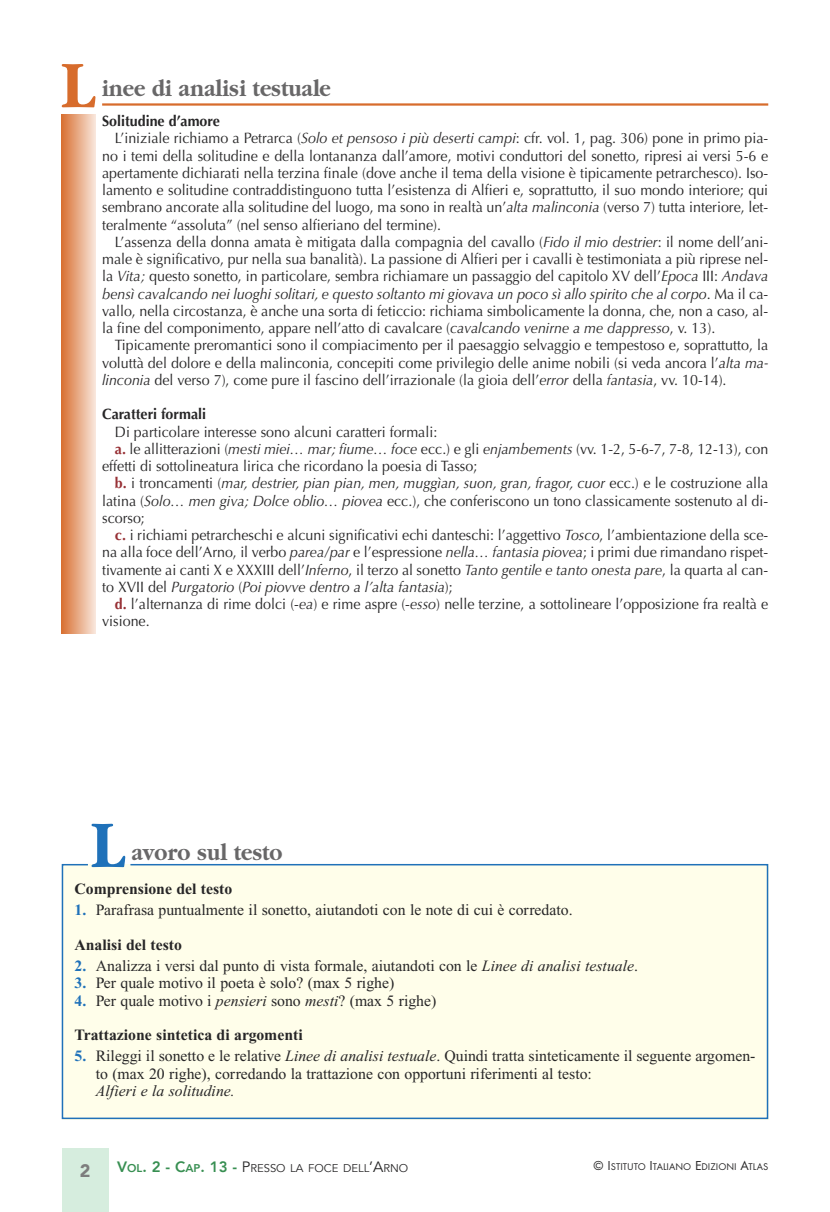
<style>
.page{position:relative;width:830px;height:1212px;background:#fff}
.page>*{position:absolute;margin:0;border:0;box-sizing:border-box;transform-origin:0 0}
.t1{font:700 69.15px "Garamond";color:#d76c2c;scale:.9 1}
.t2{font:700 69.15px "Garamond";color:#1f71b9;scale:.9 1}
.t3{font:700 24px "Garamond";color:#686768;scale:.9 1}
.t4{font:900 18px "Avenir";color:#7d7d7d}
.t5{font:15.75px/34.2px "Times New Roman";color:#272627}
.t6{font:italic 15.75px "Times New Roman";color:#272627}
.t7{font:700 15.75px "Times New Roman";color:#272627}
.t8{font:15px "Optima";color:#272627;scale:.95 1}
.t9{font:italic 15px "Optima";color:#272627;scale:.95 1}
.t10{font:700 15px "Optima";color:#272627;scale:.95 1}
.t11{font:11.25px "Avenir";color:#272627}
.t12{font:10.2px "Futura T";color:#272627}
.s1{font-style:italic}
.s2{font-style:normal}
.s3{font-weight:700;color:#973035}
.s4{font-weight:700;font-style:normal;color:#973035}
.s5{font-weight:700;color:#1f71b9}
.s6{font-weight:700}
.s7{font-weight:800;font-size:15px;color:#388f52}
.s8{font-weight:800;color:#388f52}
.s9{font-size:15px}
.s10{font-size:13.5px}
</style>
<div class="page">
<div style="left:62px;top:1148px;width:46px;height:64px;background:#d6edde"></div>
<hr style="left:102px;top:103px;width:665px;height:3px;background:#d76c2c">
<div style="left:62px;top:115px;width:34px;height:518px;background:linear-gradient(to right,#d97235,#f8e4d8)"></div>
<div style="left:61px;top:863px;width:707px;height:257px;background:#fffeea"></div>
<h1 class="t1" style="left:61px;top:43px;width:39px">L</h1>
<h2 class="t3" style="left:102px;top:73px;width:256px">inee di analisi testuale</h2>
<p class="t10" style="left:102px;top:115px;width:126px">Solitudine d’amore</p>
<p class="t8" style="left:115px;top:132px;width:689px">L’iniziale richiamo a Petrarca (<span class="s1">Solo et pensoso i più deserti campi</span>: cfr. vol. 1, pag. 306) pone in primo pia-</p>
<p class="t8" style="left:102px;top:149px;width:702px">no i temi della solitudine e della lontananza dall’amore, motivi conduttori del sonetto, ripresi ai versi 5-6 e</p>
<p class="t8" style="left:102px;top:167px;width:702px">apertamente dichiarati nella terzina finale (dove anche il tema della visione è tipicamente petrarchesco). Iso-</p>
<p class="t8" style="left:102px;top:184px;width:702px">lamento e solitudine contraddistinguono tutta l’esistenza di Alfieri e, soprattutto, il suo mondo interiore; qui</p>
<p class="t8" style="left:102px;top:201px;width:702px">sembrano ancorate alla solitudine del luogo, ma sono in realtà un’<span class="s1">alta malinconia</span> (verso 7) tutta interiore, let-</p>
<p class="t8" style="left:102px;top:218px;width:358px">teralmente “assoluta” (nel senso alfieriano del termine).</p>
<p class="t8" style="left:115px;top:236px;width:689px">L’assenza della donna amata è mitigata dalla compagnia del cavallo (<span class="s1">Fido il mio destrier</span>: il nome dell’ani-</p>
<p class="t8" style="left:102px;top:253px;width:702px">male è significativo, pur nella sua banalità). La passione di Alfieri per i cavalli è testimoniata a più riprese nel-</p>
<p class="t8" style="left:102px;top:270px;width:702px">la <span class="s1">Vita;</span> questo sonetto, in particolare, sembra richiamare un passaggio del capitolo XV dell’<span class="s1">Epoca</span> III: <span class="s1">Andava</span></p>
<p class="t9" style="left:102px;top:287px;width:702px">bensì cavalcando nei luoghi solitari, e questo soltanto mi giovava un poco sì allo spirito che al corpo<span class="s2">. Ma il ca-</span></p>
<p class="t8" style="left:102px;top:305px;width:702px">vallo, nella circostanza, è anche una sorta di feticcio: richiama simbolicamente la donna, che, non a caso, al-</p>
<p class="t8" style="left:102px;top:322px;width:646px">la fine del componimento, appare nell’atto di cavalcare (<span class="s1">cavalcando venirne a me dappresso</span>, v. 13).</p>
<p class="t8" style="left:115px;top:339px;width:689px">Tipicamente preromantici sono il compiacimento per il paesaggio selvaggio e tempestoso e, soprattutto, la</p>
<p class="t8" style="left:102px;top:356px;width:702px">voluttà del dolore e della malinconia, concepiti come privilegio delle anime nobili (si veda ancora l’<span class="s1">alta ma-</span></p>
<p class="t8" style="left:102px;top:374px;width:658px"><span class="s1">linconia</span> del verso 7), come pure il fascino dell’irrazionale (la gioia dell’<span class="s1">error</span> della <span class="s1">fantasia</span>, vv. 10-14).</p>
<p class="t10" style="left:102px;top:408px;width:111px">Caratteri formali</p>
<p class="t8" style="left:115px;top:425px;width:340px">Di particolare interesse sono alcuni caratteri formali:</p>
<p class="t8" style="left:115px;top:443px;width:689px"><span class="s3">a.</span> le allitterazioni (<span class="s1">mesti miei… mar; fiume… foce</span> ecc.) e gli <span class="s1">enjambements</span> (vv. 1-2, 5-6-7, 7-8, 12-13), con</p>
<p class="t8" style="left:102px;top:460px;width:396px">effetti di sottolineatura lirica che ricordano la poesia di Tasso;</p>
<p class="t9" style="left:115px;top:477px;width:689px"><span class="s4">b.</span> <span class="s2">i troncamenti (</span>mar, destrier, pian pian, men, muggìan, suon, gran, fragor, cuor <span class="s2">ecc.) e le costruzione alla</span></p>
<p class="t8" style="left:102px;top:494px;width:702px">latina (<span class="s1">Solo… men giva; Dolce oblio… piovea</span> ecc.), che conferiscono un tono classicamente sostenuto al di-</p>
<p class="t8" style="left:102px;top:512px;width:47px">scorso;</p>
<p class="t8" style="left:115px;top:529px;width:689px"><span class="s3">c.</span> i richiami petrarcheschi e alcuni significativi echi danteschi: l’aggettivo <span class="s1">Tosco</span>, l’ambientazione della sce-</p>
<p class="t8" style="left:102px;top:546px;width:702px">na alla foce dell’Arno, il verbo <span class="s1">parea/par</span> e l’espressione <span class="s1">nella… fantasia piovea</span>; i primi due rimandano rispet-</p>
<p class="t8" style="left:102px;top:563px;width:702px">tivamente ai canti X e XXXIII dell’<span class="s1">Inferno</span>, il terzo al sonetto <span class="s1">Tanto gentile e tanto onesta pare</span>, la quarta al can-</p>
<p class="t9" style="left:102px;top:581px;width:370px"><span class="s2">to XVII del</span> Purgatorio <span class="s2">(</span>Poi piovve dentro a l’alta fantasia<span class="s2">);</span></p>
<p class="t8" style="left:115px;top:598px;width:689px"><span class="s3">d.</span> l’alternanza di rime dolci (-<span class="s1">ea</span>) e rime aspre (-<span class="s1">esso</span>) nelle terzine, a sottolineare l’opposizione fra realtà e</p>
<p class="t8" style="left:102px;top:615px;width:52px">visione.</p>
<h1 class="t2" style="left:91px;top:802px;width:39px">L</h1>
<h2 class="t3" style="left:131px;top:838px;width:169px">avoro sul testo</h2>
<p class="t7" style="left:74px;top:883px;width:159px">Comprensione del testo</p>
<p class="t5" style="left:74px;top:894px;width:499px"><span class="s5">1.</span> Parafrasa puntualmente il sonetto, aiutandoti con le note di cui è corredato.<br><span class="s6">Analisi del testo</span></p>
<p class="t5" style="left:74px;top:950px;width:565px"><span class="s5">2.</span> Analizza i versi dal punto di vista formale, aiutandoti con le <span class="s1">Linee di analisi testuale</span>.</p>
<p class="t5" style="left:74px;top:967px;width:321px"><span class="s5">3.</span> Per quale motivo il poeta è solo? (max 5 righe)</p>
<p class="t5" style="left:74px;top:984px;width:363px"><span class="s5">4.</span> Per quale motivo i <span class="s1">pensieri</span> sono <span class="s1">mesti</span>? (max 5 righe)<br><span class="s6">Trattazione sintetica di argomenti</span></p>
<p class="t5" style="left:96px;top:1049px;width:661px;line-height:17.2px;text-indent:-21px"><span class="s5">5.</span> Rileggi il sonetto e le relative <span class="s1">Linee di analisi testuale</span>. Quindi tratta sinteticamente il seguente argomen&shy;to (max 20 righe), corredando la trattazione con opportuni riferimenti al testo:</p>
<p class="t6" style="left:96px;top:1085px;width:140px">Alfieri e la solitudine.</p>
<p class="t4" style="left:80px;top:1159px;width:12px">2</p>
<p class="t11" style="left:117px;top:1160px;width:292px"><span class="s7">V</span><span class="s8">ol</span><span class="s7">. 2 - C</span><span class="s8">ap</span><span class="s7">. 13 -</span> <span class="s9">P</span>RESSO LA FOCE DELL<span class="s9">’A</span>RNO</p>
<p class="t12" style="left:593px;top:1160px;width:176px"><span class="s10">© I</span>STITUTO <span class="s10">I</span>TALIANO <span class="s10">E</span>DIZIONI <span class="s10">A</span>TLAS</p>
</div>
